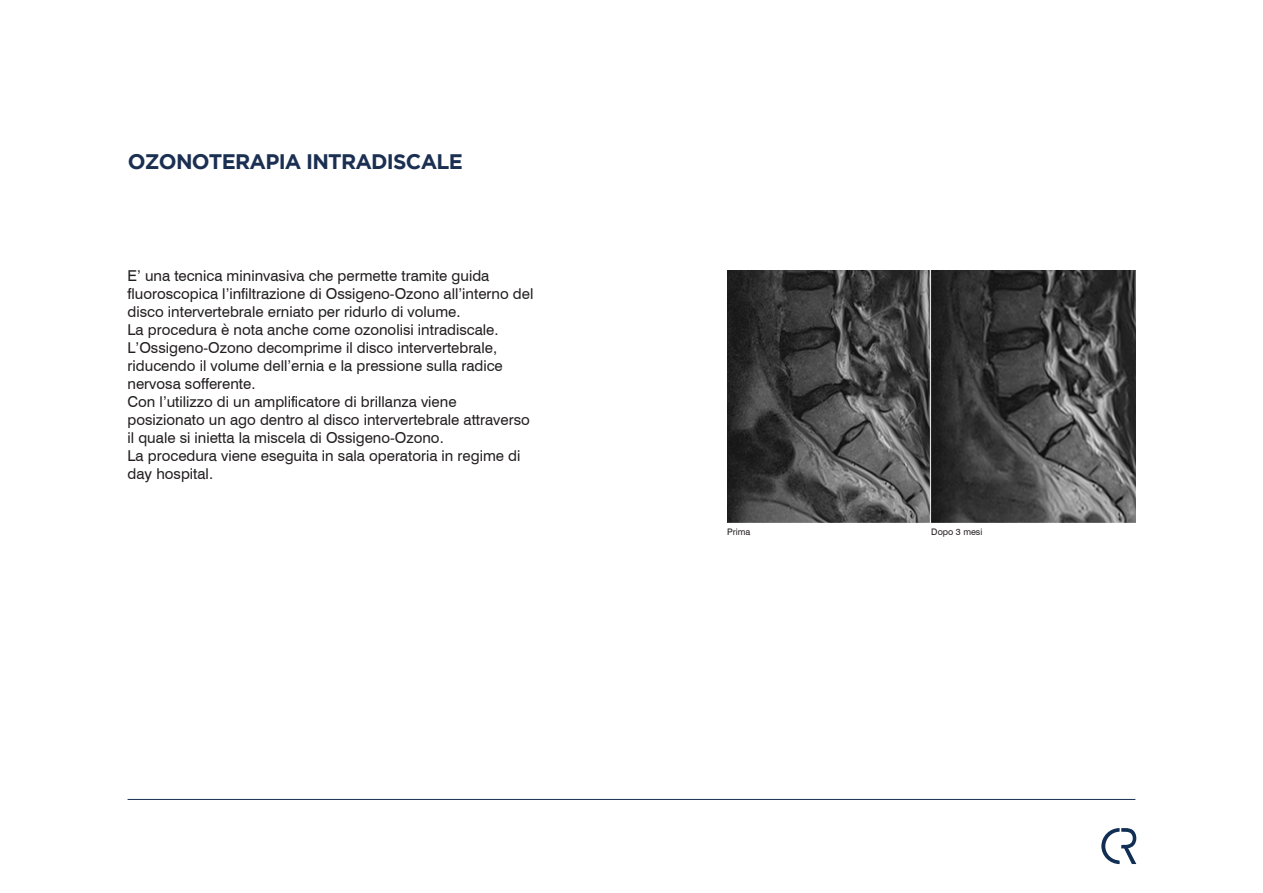
<style>
.page{position:relative;width:1263px;height:893px;background:#fff}
.page>*{position:absolute;margin:0;border:0;box-sizing:border-box;transform-origin:0 0}
.t1{font:700 21px "Gotham";letter-spacing:-.035em;color:#1a2f52}
.t2{font:15px/18px "Swiss 721 BT";color:#231f20}
.t3{font:9px "Swiss 721 BT";color:#231f20}
</style>
<div class="page">
<svg style="left:1101px;top:828px;width:35px;height:36px"></svg>
<hr style="left:128px;top:799px;width:1007px;height:1px;background:#1a2f52">
<img style="left:727px;top:270px;width:408px;height:252px">
<h1 class="t1" style="left:128px;top:154px;width:337px">OZONOTERAPIA INTRADISCALE</h1>
<p class="t2" style="left:128px;top:267px;width:407px">E’ una tecnica mininvasiva che permette tramite guida fluoroscopica l’infiltrazione di Ossigeno-Ozono all’interno del disco intervertebrale erniato per ridurlo di volume.<br>La procedura è nota anche come ozonolisi intradiscale.<br>L’Ossigeno-Ozono decomprime il disco intervertebrale, riducendo il volume dell’ernia e la pressione sulla radice nervosa sofferente.<br>Con l’utilizzo di un amplificatore di brillanza viene posizionato un ago dentro al disco intervertebrale attraverso il quale si inietta la miscela di Ossigeno-Ozono.<br>La procedura viene eseguita in sala operatoria in regime di day hospital.</p>
<p class="t3" style="left:727px;top:526px;width:25px">Prima</p>
<p class="t3" style="left:931px;top:526px;width:53px">Dopo 3 mesi</p>
</div>
